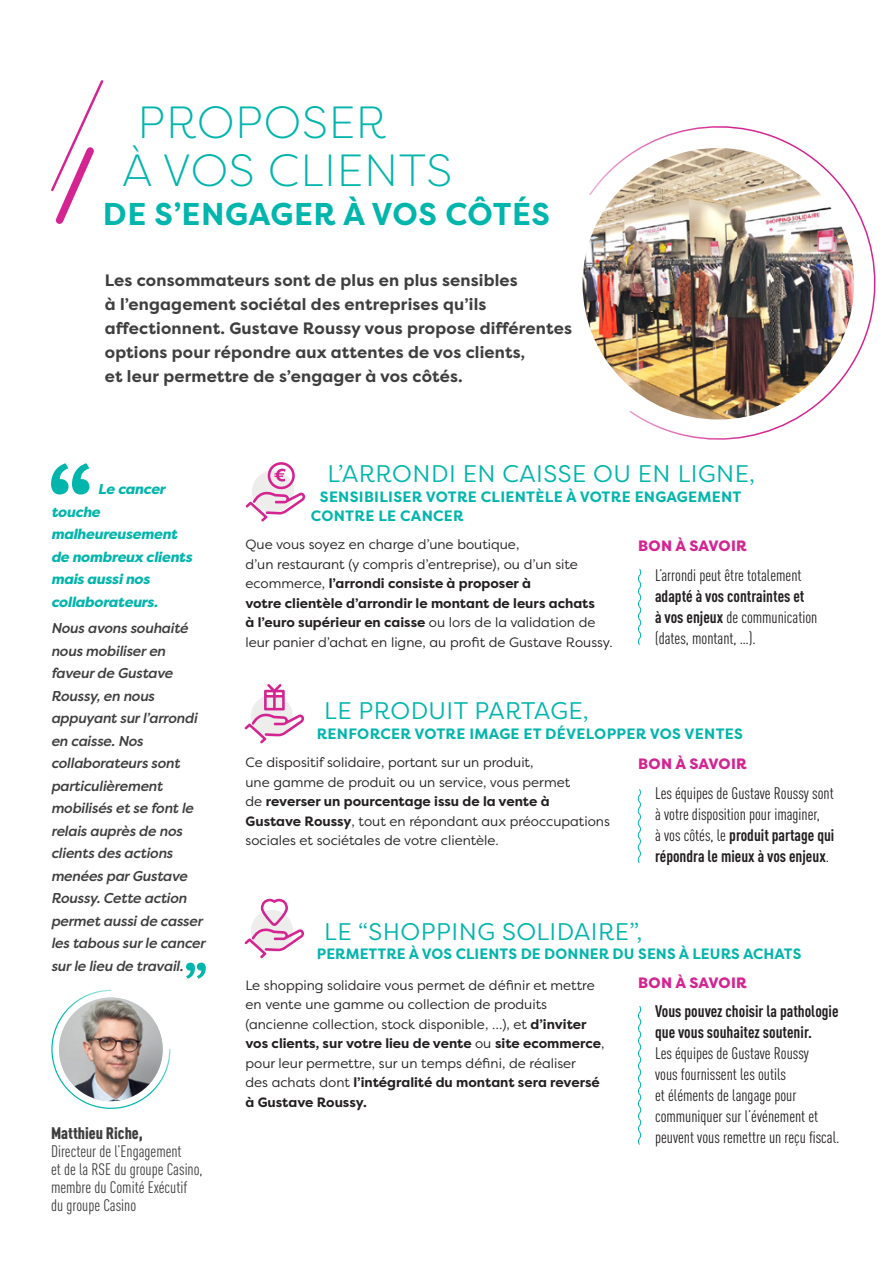
<style>
.page{position:relative;width:893px;height:1263px;background:#fff}
.page>*{position:absolute;margin:0;border:0;box-sizing:border-box;transform-origin:0 0}
.t1{font:300 45px/48px "Filson Pro";letter-spacing:.02em;color:#00b5ac}
.t2{font:700 31.5px "Filson Pro";letter-spacing:.02em;color:#00b5ac}
.t3{font:24px "Filson Pro";letter-spacing:.02em;color:#00b5ac}
.t4{font:16.5px/21px "DIN Cond";color:#231f20}
.t5{font:700 16.5px/24px "Filson Pro";letter-spacing:.01em;color:#3e3e3f}
.t6{font:condensed 16.5px/18px "DINOT";color:#3e3e3f}
.t7{font:700 15px/19.5px "Filson Pro";letter-spacing:.02em;color:#00b5ac}
.t8{font:800 15px "Filson Pro";letter-spacing:.02em;color:#d32491}
.t9{font:italic 500 14.25px/22.5px "Filson Pro";letter-spacing:-.015em;color:#3e3e3f}
.t10{font:italic 800 14.25px/22.5px "Filson Pro";letter-spacing:-.015em;color:#00b5ac}
.t11{font:13.5px/19.5px "Filson Pro";color:#231f20}
.s1{font-weight:900}
.s2{font-weight:700}
</style>
<div class="page">
<svg style="left:638px;top:569px;width:4px;height:76px"></svg>
<svg style="left:637px;top:789px;width:4px;height:74px"></svg>
<svg style="left:638px;top:1006px;width:4px;height:139px"></svg>
<svg style="left:51px;top:463px;width:39px;height:31px"></svg>
<svg style="left:186px;top:963px;width:20px;height:16px"></svg>
<img style="left:588px;top:126px;width:288px;height:314px">
<svg style="left:51px;top:80px;width:53px;height:144px"></svg>
<img style="left:51px;top:989px;width:120px;height:120px">
<svg style="left:246px;top:462px;width:59px;height:59px"></svg>
<svg style="left:245px;top:899px;width:59px;height:59px"></svg>
<svg style="left:245px;top:684px;width:59px;height:59px"></svg>
<p class="t1" style="left:123px;top:98px;width:331px;text-indent:15px">PROPOSER<br>À VOS CLIENTS</p>
<p class="t2" style="left:103px;top:194px;width:449px">DE S’ENGAGER À VOS CÔTÉS</p>
<p class="t5" style="left:105px;top:269px;width:469px">Les consommateurs sont de plus en plus sensibles<br>à l’engagement sociétal des entreprises qu’ils affectionnent. Gustave Roussy vous propose différentes options pour répondre aux attentes de vos clients,<br>et leur permettre de s’engager à vos côtés.</p>
<p class="t10" style="left:51px;top:478px;width:143px;text-indent:47px">Le cancer touche malheureusement de nombreux clients mais aussi nos collaborateurs.</p>
<p class="t9" style="left:51px;top:617px;width:156px">Nous avons souhaité nous mobiliser en faveur de Gustave<br>Roussy, en nous appuyant sur l’arrondi en caisse. Nos collaborateurs sont particulièrement mobilisés et se font le relais auprès de nos clients des actions menées par Gustave<br>Roussy. Cette action permet aussi de casser les tabous sur le cancer sur le lieu de travail.</p>
<p class="t6" style="left:51px;top:1124px;width:153px"><span class="s1">Matthieu Riche,<br></span>Directeur de l’Engagement<br>et de la RSE du groupe Casino, membre du Comité Exécutif du groupe Casino</p>
<p class="t3" style="left:327px;top:458px;width:429px">L’ARRONDI EN CAISSE OU EN LIGNE,</p>
<p class="t7" style="left:311px;top:487px;width:432px;text-indent:9px">SENSIBILISER VOTRE CLIENTÈLE À VOTRE ENGAGEMENT<br>CONTRE LE CANCER</p>
<p class="t11" style="left:245px;top:534px;width:369px">Que vous soyez en charge d’une boutique,<br>d’un restaurant (y compris d’entreprise), ou d’un site ecommerce, <span class="s2">l’arrondi consiste à proposer à<br>votre clientèle d’arrondir le montant de leurs achats<br>à l’euro supérieur en caisse</span> ou lors de la validation de leur panier d’achat en ligne, au profit de Gustave Roussy.</p>
<p class="t8" style="left:638px;top:536px;width:110px">BON À SAVOIR</p>
<p class="t4" style="left:655px;top:564px;width:164px">L’arrondi peut être totalement <span class="s2">adapté à vos contraintes et<br>à vos enjeux</span> de communication (dates, montant, …).</p>
<p class="t3" style="left:324px;top:695px;width:266px">LE PRODUIT PARTAGE,</p>
<p class="t7" style="left:317px;top:724px;width:428px">RENFORCER VOTRE IMAGE ET DÉVELOPPER VOS VENTES</p>
<p class="t11" style="left:245px;top:752px;width:366px">Ce dispositif solidaire, portant sur un produit,<br>une gamme de produit ou un service, vous permet<br>de <span class="s2">reverser un pourcentage issu de la vente à<br>Gustave Roussy</span>, tout en répondant aux préoccupations sociales et sociétales de votre clientèle.</p>
<p class="t8" style="left:638px;top:754px;width:110px">BON À SAVOIR</p>
<p class="t4" style="left:655px;top:782px;width:181px">Les équipes de Gustave Roussy sont à votre disposition pour imaginer,<br>à vos côtés, le <span class="s2">produit partage qui répondra le mieux à vos enjeux</span>.</p>
<p class="t3" style="left:324px;top:916px;width:320px">LE “SHOPPING SOLIDAIRE”,</p>
<p class="t7" style="left:317px;top:945px;width:486px">PERMETTRE À VOS CLIENTS DE DONNER DU SENS À LEURS ACHATS</p>
<p class="t11" style="left:245px;top:975px;width:360px">Le shopping solidaire vous permet de définir et mettre en vente une gamme ou collection de produits (ancienne collection, stock disponible, …), et <span class="s2">d’inviter vos clients, sur votre lieu de vente</span> ou <span class="s2">site ecommerce</span>, pour leur permettre, sur un temps défini, de réaliser<br>des achats dont <span class="s2">l’intégralité du montant sera reversé à Gustave Roussy.</span></p>
<p class="t8" style="left:638px;top:973px;width:110px">BON À SAVOIR</p>
<p class="t4" style="left:655px;top:1001px;width:186px"><span class="s2">Vous pouvez choisir la pathologie que vous souhaitez soutenir.<br></span>Les équipes de Gustave Roussy<br>vous fournissent les outils<br>et éléments de langage pour communiquer sur l’événement et peuvent vous remettre un reçu fiscal.</p>
</div>
